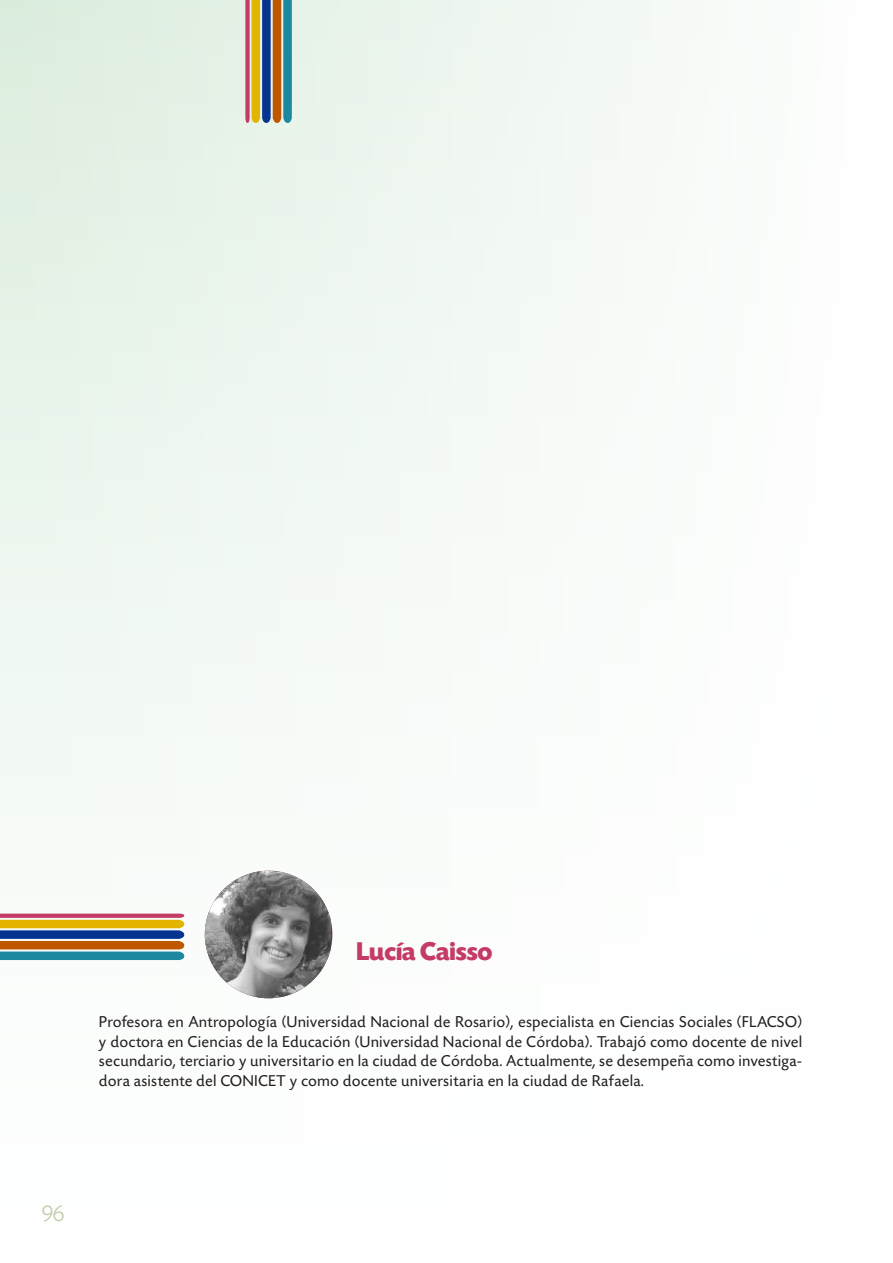
<style>
.page{position:relative;width:893px;height:1263px;background:#fff}
.page>*{position:absolute;margin:0;border:0;box-sizing:border-box;transform-origin:0 0}
.t1{font:700 27px "Today SHOP";color:#c43b66}
.t2{font:300 24px "Today SHOP";color:#bbcda5}
.t3{font:16.5px/19.5px "Today SHOP";letter-spacing:.05em;color:#231f20;text-align:justify}
</style>
<div class="page">
<div style="left:0;top:0;width:893px;height:1263px;background:linear-gradient(to bottom,#edf6ee,#fff)"></div>
<svg style="left:0;top:913px;width:185px;height:47px;background:#92876f"></svg>
<img style="left:205px;top:871px;width:126px;height:127px">
<svg style="left:245px;top:0;width:47px;height:123px;background:#8e856b"></svg>
<h1 class="t1" style="left:356px;top:937px;width:137px">Lucía Caisso</h1>
<p class="t3" style="left:99px;top:1013px;width:704px">Profesora en Antropología (Universidad Nacional de Rosario), especialista en Ciencias Sociales (FLACSO) y doctora en Ciencias de la Educación (Universidad Nacional de Córdoba). Trabajó como docente de nivel secundario, terciario y universitario en la ciudad de Córdoba. Actualmente, se desempeña como investiga&shy;dora asistente del CONICET y como docente universitaria en la ciudad de Rafaela.</p>
<h2 class="t2" style="left:42px;top:1201px;width:23px">96</h2>
</div>
